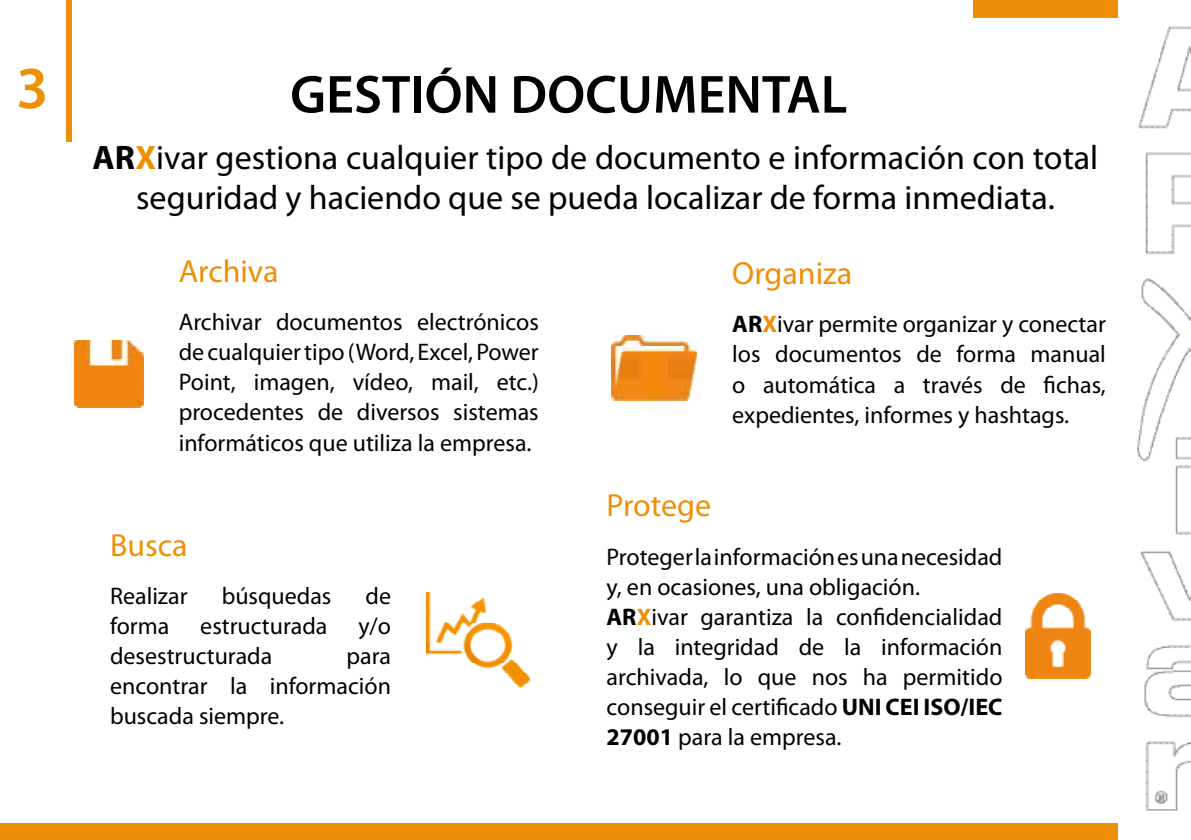
<style>
.page{position:relative;width:1191px;height:840px;background:#fff}
.page>*{position:absolute;margin:0;border:0;box-sizing:border-box;transform-origin:0 0}
.t1{font:600 60px "Myriad Pro";color:#ee8f07}
.t2{font:600 54px "Myriad Pro";color:#000}
.t3{font:34px/40px "Myriad Pro";color:#000;text-align:center}
.t4{font:32px "Myriad Pro";color:#ee8f07}
.t5{font:24px/30px "Myriad Pro";color:#000;text-align:justify}
.s1{font-weight:700}
.s2{font-weight:700;color:#ee8f07}
</style>
<div class="page">
<div style="left:972px;top:0;width:219px;height:17px;background:#ee8f07"></div>
<div style="left:0;top:822px;width:1191px;height:17px;background:#ee8f07"></div>
<div style="left:66px;top:0;width:6px;height:142px;background:#ee8f07"></div>
<img style="left:1119px;top:0;width:72px;height:839px">
<img style="left:75px;top:340px;width:68px;height:67px">
<img style="left:426px;top:592px;width:103px;height:97px">
<img style="left:611px;top:335px;width:85px;height:65px">
<img style="left:1025px;top:593px;width:65px;height:84px">
<h1 class="t1" style="left:16px;top:50px;width:34px">3</h1>
<h2 class="t2" style="left:290px;top:60px;width:559px">GESTIÓN DOCUMENTAL</h2>
<h3 class="t3" style="left:93px;top:137px;width:1007px"><span class="s1">AR</span><span class="s2">X</span>ivar gestiona cualquier tipo de documento e información con total seguridad y haciendo que se pueda localizar de forma inmediata.</h3>
<h3 class="t4" style="left:179px;top:252px;width:101px">Archiva</h3>
<p class="t5" style="left:179px;top:307px;width:362px">Archivar documentos electrónicos de cualquier tipo (Word, Excel, Power Point, imagen, vídeo, mail, etc.) procedentes de diversos sistemas informáticos que utiliza la empresa.</p>
<h3 class="t4" style="left:110px;top:525px;width:79px">Busca</h3>
<p class="t5" style="left:110px;top:580px;width:79px">Realizar</p>
<p class="t5" style="left:222px;top:580px;width:111px">búsquedas</p>
<p class="t5" style="left:365px;top:580px;width:27px">de</p>
<p class="t5" style="left:110px;top:610px;width:61px">forma</p>
<p class="t5" style="left:200px;top:610px;width:129px">estructurada</p>
<p class="t5" style="left:358px;top:610px;width:34px">y/o</p>
<p class="t5" style="left:110px;top:640px;width:164px">desestructurada</p>
<p class="t5" style="left:110px;top:640px;width:282px;text-indent:236px">para encontrar la información buscada siempre.</p>
<h3 class="t4" style="left:732px;top:254px;width:121px">Organiza</h3>
<p class="t5" style="left:732px;top:309px;width:375px"><span class="s1">AR</span><span class="s2">X</span>ivar permite organizar y conectar los documentos de forma manual o automática a través de fichas, expedientes, informes y hashtags.</p>
<h3 class="t4" style="left:606px;top:485px;width:106px">Protege</h3>
<p class="t5" style="left:606px;top:540px;width:397px;text-align:left">Proteger la información es una necesidad y, en ocasiones, una obligación.<br><span class="s1">AR</span><span class="s2">X</span>ivar garantiza la confidencialidad y la integridad de la información archivada, lo que nos ha permitido conseguir el certificado <span class="s1">UNI CEI ISO/IEC 27001</span> para la empresa.</p>
</div>
